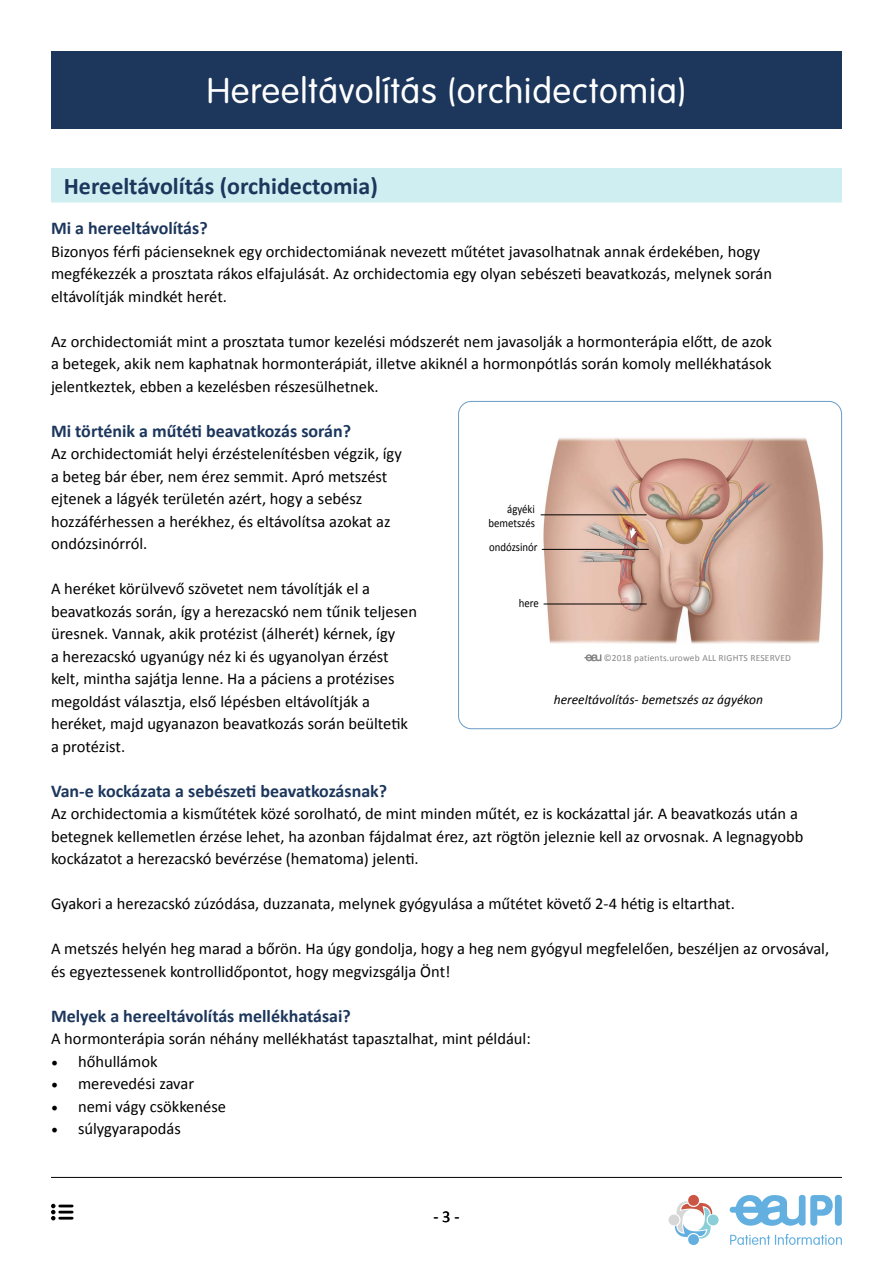
<style>
.page{position:relative;width:893px;height:1263px;background:#fff}
.page>*{position:absolute;margin:0;border:0;box-sizing:border-box;transform-origin:0 0}
.t1{font:300 37.5px "VAG Rundschrift D";letter-spacing:.025em;color:#fff}
.t2{font:700 24px "Calibri";color:#1c365c}
.t3{font:700 18px "Calibri";color:#1c365c}
.t4{font:16.5px/22.5px "Calibri";color:#000}
.t5{font:italic 13.5px "Calibri";color:#000}
.t6{font:12px/13.5px "Calibri";color:#000;text-align:right;scale:.9 1}
.t7{font:9.45px "Calibri";letter-spacing:.02em;color:#878787}
.s1{font-family:"Minion Pro";font-size:18px}
</style>
<div class="page">
<svg style="left:730px;top:1234px;width:112px;height:11px"></svg>
<svg style="left:730px;top:1195px;width:103px;height:31px"></svg>
<div style="left:835px;top:1195px;width:7px;height:31px;background:#63b0e0;border-radius:4px"></div>
<svg style="left:668px;top:1195px;width:51px;height:50px"></svg>
<svg style="left:51px;top:1204px;width:21px;height:16px"></svg>
<div style="left:51px;top:168px;width:791px;height:21px;background:#cfeef1"></div>
<div style="left:51px;top:189px;width:791px;height:14px;background:#cfeef1"></div>
<div style="left:51px;top:51px;width:791px;height:77px;background:#1c365c"></div>
<hr style="left:51px;top:1177px;width:791px;height:1px;background:#000">
<div style="left:458px;top:401px;width:384px;height:328px;border:1px solid #699cc7;border-radius:13px"></div>
<img style="left:541px;top:437px;width:283px;height:207px">
<hr style="left:542px;top:549px;width:106px;height:1px;background:#000">
<hr style="left:541px;top:514px;width:105px;height:1px;background:#000">
<hr style="left:544px;top:604px;width:102px;height:1px;background:#000">
<svg style="left:584px;top:654px;width:17px;height:8px"></svg>
<h1 class="t1" style="left:207px;top:71px;width:481px">Hereeltávolítás (orchidectomia)</h1>
<h2 class="t2" style="left:64px;top:169px;width:316px">Hereeltávolítás (orchidectomia)</h2>
<p class="t3" style="left:51px;top:215px;width:158px">Mi a hereeltávolítás?</p>
<p class="t4" style="left:51px;top:239px;width:723px">Bizonyos férfi pácienseknek egy orchidectomiának nevezett műtétet javasolhatnak annak érdekében, hogy megfékezzék a prosztata rákos elfajulását. Az orchidectomia egy olyan sebészeti beavatkozás, melynek során eltávolítják mindkét herét.</p>
<p class="t4" style="left:51px;top:329px;width:722px;text-align:justify">Az orchidectomiát mint a prosztata tumor kezelési módszerét nem javasolják a hormonterápia előtt, de azok a betegek, akik nem kaphatnak hormonterápiát, illetve akiknél a hormonpótlás során komoly mellékhatások jelentkeztek, ebben a kezelésben részesülhetnek.</p>
<p class="t3" style="left:51px;top:418px;width:302px">Mi történik a műtéti beavatkozás során?</p>
<p class="t4" style="left:51px;top:442px;width:352px">Az orchidectomiát helyi érzéstelenítésben végzik, így a beteg bár éber, nem érez semmit. Apró metszést ejtenek a lágyék területén azért, hogy a sebész hozzáférhessen a herékhez, és eltávolítsa azokat az ondózsinórról.</p>
<p class="t4" style="left:51px;top:577px;width:368px">A heréket körülvevő szövetet nem távolítják el a beavatkozás során, így a herezacskó nem tűnik teljesen üresnek. Vannak, akik protézist (álherét) kérnek, így<br>a herezacskó ugyanúgy néz ki és ugyanolyan érzést kelt, mintha sajátja lenne. Ha a páciens a protézises megoldást választja, első lépésben eltávolítják a heréket, majd ugyanazon beavatkozás során beültetik a protézist.</p>
<p class="t3" style="left:51px;top:778px;width:338px">Van-e kockázata a sebészeti beavatkozásnak?</p>
<p class="t4" style="left:51px;top:802px;width:754px">Az orchidectomia a kisműtétek közé sorolható, de mint minden műtét, ez is kockázattal jár. A beavatkozás után a betegnek kellemetlen érzése lehet, ha azonban fájdalmat érez, azt rögtön jeleznie kell az orvosnak. A legnagyobb kockázatot a herezacskó bevérzése (hematoma) jelenti.</p>
<p class="t4" style="left:51px;top:892px;width:685px">Gyakori a herezacskó zúzódása, duzzanata, melynek gyógyulása a műtétet követő 2-4 hétig is eltarthat.</p>
<p class="t4" style="left:51px;top:937px;width:780px">A metszés helyén heg marad a bőrön. Ha úgy gondolja, hogy a heg nem gyógyul megfelelően, beszéljen az orvosával, és egyeztessenek kontrollidőpontot, hogy megvizsgálja Önt!</p>
<p class="t3" style="left:51px;top:1003px;width:301px">Melyek a hereeltávolítás mellékhatásai?</p>
<p class="t4" style="left:51px;top:1027px;width:481px">A hormonterápia során néhány mellékhatást tapasztalhat, mint például:</p>
<p class="t4" style="left:51px;top:1049px;width:108px"><span class="s1">•</span> hőhullámok</p>
<p class="t4" style="left:51px;top:1072px;width:145px"><span class="s1">•</span> merevedési zavar</p>
<p class="t4" style="left:51px;top:1094px;width:177px"><span class="s1">•</span> nemi vágy csökkenése</p>
<p class="t4" style="left:51px;top:1117px;width:131px"><span class="s1">•</span> súlygyarapodás</p>
<p class="t6" style="left:489px;top:502px;width:53px">ágyéki bemetszés</p>
<p class="t6" style="left:489px;top:540px;width:55px">ondózsinór</p>
<p class="t6" style="left:519px;top:596px;width:24px">here</p>
<p class="t7" style="left:604px;top:652px;width:189px">©2018 patients.uroweb ALL RIGHTS RESERVED</p>
<p class="t5" style="left:554px;top:690px;width:211px">hereeltávolítás- bemetszés az ágyékon</p>
<p class="t4" style="left:433px;top:1204px;width:27px">- 3 -</p>
</div>
